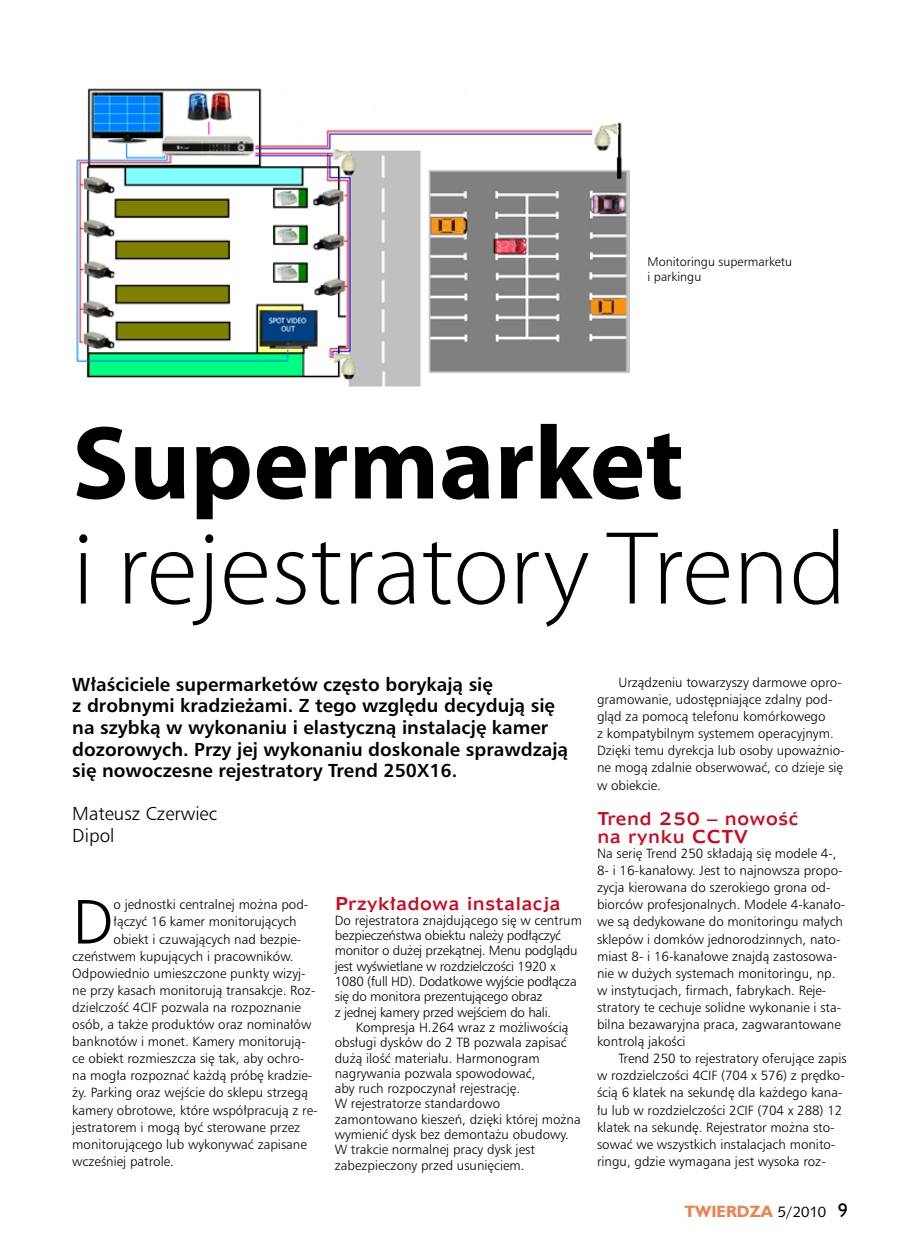
<style>
.page{position:relative;width:902px;height:1242px;background:#fff}
.page>*{position:absolute;margin:0;border:0;box-sizing:border-box;transform-origin:0 0}
.t1{font:300 105px "Myriad Pro";color:#000}
.t2{font:700 105px "Myriad Pro";color:#000}
.t3{font:59.85px "Humnst 777 Lt PL";color:#000}
.t4{font:700 18px/21.6px "Humnst 777 PL";color:#000}
.t5{font:18px/21.6px "Humnst 777 Lt PL";color:#000}
.t6{font:15px/18px "Humanst 970 PL";color:#cd071e}
.t7{font:700 15px "Humanst 521 PL";color:#ee824f}
.t8{font:12.75px/17.1px "Humnst 777 Lt PL";color:#000}
.t9{font:12.75px/15.3px "Humnst 777 Lt PL";letter-spacing:-.02em;color:#000}
.t10{font:12px/14.4px "Humnst 777 Lt PL";color:#000}
.s1{font-family:"Humanst 531 PL Roman A";font-weight:400;color:#000}
.s2{font-weight:400;font-size:18px;color:#000}
</style>
<div class="page">
<img style="left:76px;top:88px;width:553px;height:299px">
<p class="t10" style="left:647px;top:254px;width:146px">Monitoringu supermarketu i parkingu</p>
<h1 class="t2" style="left:72px;top:394px;width:613px">Supermarket</h1>
<h1 class="t1" style="left:72px;top:505px;width:775px">i rejestratory Trend</h1>
<p class="t4" style="left:72px;top:673px;width:497px">Właściciele supermarketów często borykają się<br>z drobnymi kradzieżami. Z tego względu decydują się na szybką w wykonaniu i elastyczną instalację kamer dozorowych. Przy jej wykonaniu doskonale sprawdzają się nowoczesne rejestratory Trend 250X16.</p>
<h3 class="t5" style="left:72px;top:803px;width:146px">Mateusz Czerwiec<br>Dipol</h3>
<h2 class="t3" style="left:72px;top:883px;width:43px">D</h2>
<p class="t8" style="left:113px;top:896px;width:196px">o jednostki centralnej można pod-</p>
<p class="t8" style="left:113px;top:913px;width:185px">łączyć 16 kamer monitorujących</p>
<p class="t8" style="left:113px;top:930px;width:189px">obiekt i czuwających nad bezpie-</p>
<p class="t8" style="left:72px;top:947px;width:223px">czeństwem kupujących i pracowników.</p>
<p class="t8" style="left:72px;top:964px;width:235px">Odpowiednio umieszczone punkty wizyj-</p>
<p class="t8" style="left:72px;top:981px;width:245px">ne przy kasach monitorują transakcje. Roz-</p>
<p class="t8" style="left:72px;top:998px;width:230px">dzielczość 4CIF pozwala na rozpoznanie</p>
<p class="t8" style="left:72px;top:1015px;width:240px">osób, a także produktów oraz nominałów</p>
<p class="t8" style="left:72px;top:1032px;width:235px">banknotów i monet. Kamery monitorują-</p>
<p class="t8" style="left:72px;top:1049px;width:233px">ce obiekt rozmieszcza się tak, aby ochro-</p>
<p class="t8" style="left:72px;top:1067px;width:242px">na mogła rozpoznać każdą próbę kradzie-</p>
<p class="t8" style="left:72px;top:1084px;width:237px">ży. Parking oraz wejście do sklepu strzegą</p>
<p class="t8" style="left:72px;top:1101px;width:247px">kamery obrotowe, które współpracują z re-</p>
<p class="t8" style="left:72px;top:1118px;width:229px">jestratorem i mogą być sterowane przez</p>
<p class="t8" style="left:72px;top:1135px;width:236px">monitorującego lub wykonywać zapisane</p>
<p class="t8" style="left:72px;top:1152px;width:103px">wcześniej patrole.</p>
<p class="t6" style="left:334px;top:894px;width:228px">Przykładowa instalacja</p>
<p class="t9" style="left:334px;top:912px;width:249px">Do rejestratora znajdującego się w centrum bezpieczeństwa obiektu należy podłączyć monitor o dużej przekątnej. Menu podglądu jest wyświetlane w rozdzielczości 1920 x 1080 (full HD). Dodatkowe wyjście podłącza się do monitora prezentującego obraz<br>z jednej kamery przed wejściem do hali.</p>
<p class="t8" style="left:335px;top:1019px;width:247px;line-height:15.3px;text-indent:21px">Kompresja H.264 wraz z możliwością obsługi dysków do 2 TB pozwala zapisać dużą ilość materiału. Harmonogram nagrywania pozwala spowodować,<br>aby ruch rozpoczynał rejestrację.<br>W rejestratorze standardowo zamontowano kieszeń, dzięki której można wymienić dysk bez demontażu obudowy.<br>W trakcie normalnej pracy dysk jest zabezpieczony przed usunięciem.</p>
<p class="t8" style="left:597px;top:673px;width:249px;text-indent:21px">Urządzeniu towarzyszy darmowe opro&shy;gramowanie, udostępniające zdalny pod&shy;gląd za pomocą telefonu komórkowego<br>z kompatybilnym systemem operacyjnym.<br>Dzięki temu dyrekcja lub osoby upoważnio&shy;ne mogą zdalnie obserwować, co dzieje się w obiekcie.</p>
<p class="t6" style="left:597px;top:809px;width:203px">Trend 250 – nowość na rynku CCTV</p>
<p class="t8" style="left:597px;top:844px;width:250px">Na serię Trend 250 składają się modele 4-, 8- i 16-kanałowy. Jest to najnowsza propo&shy;zycja kierowana do szerokiego grona od&shy;biorców profesjonalnych. Modele 4-kanało&shy;we są dedykowane do monitoringu małych sklepów i domków jednorodzinnych, nato&shy;miast 8- i 16-kanałowe znajdą zastosowa&shy;nie w dużych systemach monitoringu, np. w instytucjach, firmach, fabrykach. Reje&shy;stratory te cechuje solidne wykonanie i sta&shy;bilna bezawaryjna praca, zagwarantowane kontrolą jakości</p>
<p class="t8" style="left:597px;top:1049px;width:251px;text-indent:21px">Trend 250 to rejestratory oferujące zapis w rozdzielczości 4CIF (704 x 576) z prędko&shy;ścią 6 klatek na sekundę dla każdego kana&shy;łu lub w rozdzielczości 2CIF (704 x 288) 12 klatek na sekundę. Rejestrator można sto&shy;sować we wszystkich instalacjach monito&shy;ringu, gdzie wymagana jest wysoka roz-</p>
<p class="t7" style="left:684px;top:1201px;width:165px">TWIERDZA <span class="s1">5/2010</span> <span class="s2">9</span></p>
</div>
